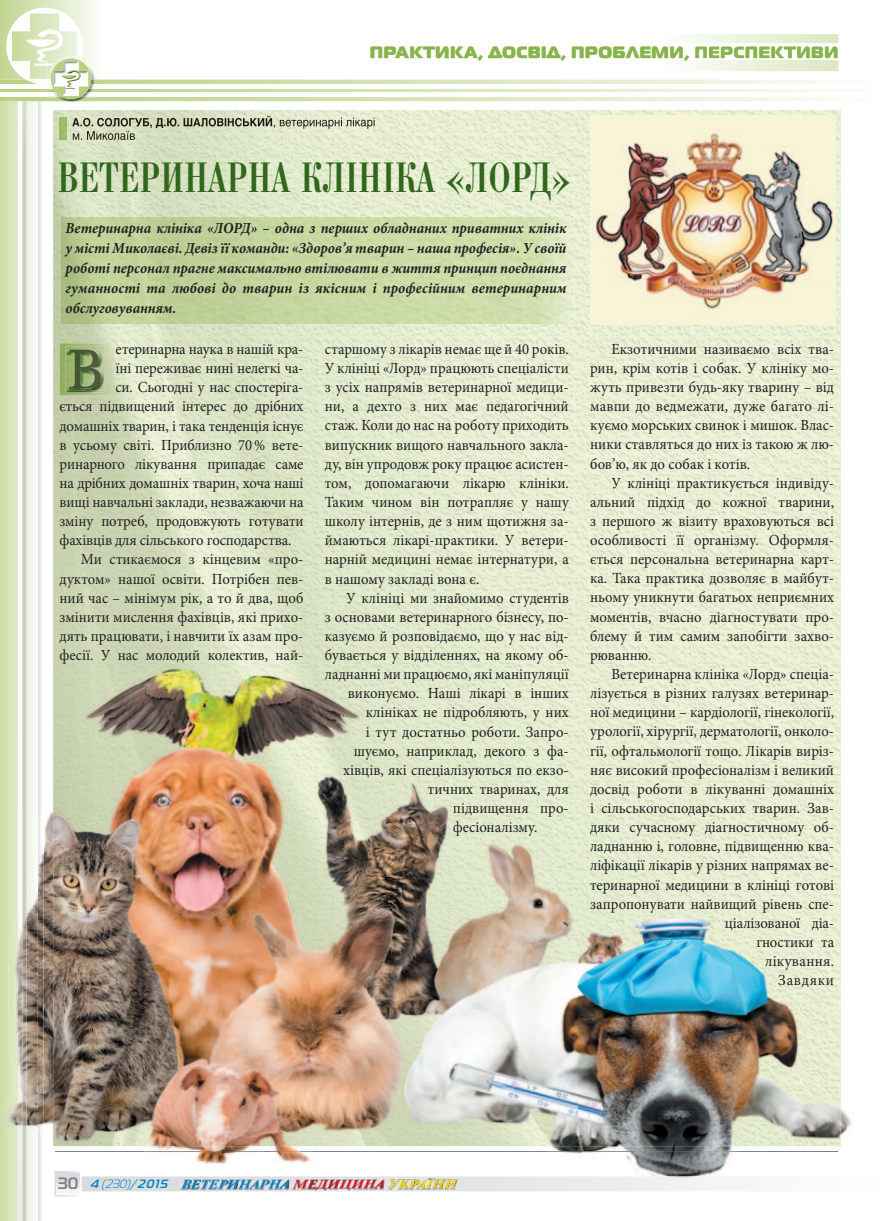
<style>
.page{position:relative;width:881px;height:1221px;background:#fff}
.page>*{position:absolute;margin:0;border:0;box-sizing:border-box;transform-origin:0 0}
.t1{font:45px "Bodoni Cond C";letter-spacing:.03em;color:#30671d;scale:.93 1}
.t2{font:16.5px "Magistral Black C";letter-spacing:.025em;color:#b8cf7f}
.t3{font:15.45px/19.2px "Minion Pro";color:#231f20;text-align:justify;scale:.95 1}
.t4{font:italic 700 15.3px/20.1px "Minion Pro";letter-spacing:.005em;color:#231f20;text-align:justify;scale:.94 1}
.t5{font:italic 700 12px "Magistral C";color:#0082c5}
.s1{font-style:normal;font-size:16.5px;color:#808285}
.s2{font-weight:400}
</style>
<div class="page">
<img style="left:0;top:0;width:852px;height:1220px">
<p class="t2" style="left:370px;top:42px;width:470px">ПРАКТИКА, ДОСВІД, ПРОБЛЕМИ, ПЕРСПЕКТИВИ</p>
<h1 class="t1" style="left:58px;top:154px;width:552px">ВЕТЕРИНАРНА КЛІНІКА «ЛОРД»</h1>
<p class="t4" style="left:66px;top:218px;width:534px">Ветеринарна клініка «ЛОРД» – одна з перших обладнаних приватних клінік у місті Миколаєві. Девіз її команди: «Здоров’я тварин – наша професія». У своїй роботі персонал прагне максимально втілювати в життя принцип поєднання гуманності та любові до тварин із якісним і професійним ветеринарним обслуговуванням.</p>
<p class="t3" style="left:115px;top:339px;width:199px">етеринарна наука в нашій кра-</p>
<p class="t3" style="left:115px;top:358px;width:199px">їні переживає нині нелегкі ча-</p>
<p class="t3" style="left:115px;top:378px;width:199px">си. Сьогодні у нас спостеріга-</p>
<p class="t3" style="left:59px;top:397px;width:258px">ється підвищений інтерес до дрібних</p>
<p class="t3" style="left:59px;top:416px;width:258px">домашніх тварин, і така тенденція існує</p>
<p class="t3" style="left:59px;top:435px;width:258px">в усьому світі. Приблизно 70 % вете-</p>
<p class="t3" style="left:59px;top:454px;width:258px">ринарного лікування припадає саме</p>
<p class="t3" style="left:59px;top:473px;width:258px">на дрібних домашніх тварин, хоча наші</p>
<p class="t3" style="left:59px;top:492px;width:258px">вищі навчальні заклади, незважаючи на</p>
<p class="t3" style="left:59px;top:511px;width:258px">зміну потреб, продовжують готувати</p>
<p class="t3" style="left:59px;top:531px;width:246px">фахівців для сільського господарства.</p>
<p class="t3" style="left:81px;top:550px;width:236px">Ми стикаємося з кінцевим «про-</p>
<p class="t3" style="left:59px;top:569px;width:258px">дуктом» нашої освіти. Потрібен пев-</p>
<p class="t3" style="left:59px;top:588px;width:258px">ний час – мінімум рік, а то й два, щоб</p>
<p class="t3" style="left:59px;top:607px;width:258px">змінити мислення фахівців, які прихо-</p>
<p class="t3" style="left:59px;top:626px;width:258px">дять працювати, і навчити їх азам про-</p>
<p class="t3" style="left:59px;top:645px;width:258px">фесії. У нас молодий колектив, най-</p>
<p class="t3" style="left:325px;top:339px;width:258px">старшому з лікарів немає ще й 40 років.<br>У клініці «Лорд» працюють спеціалісти з усіх напрямів ветеринарної медици&shy;ни, а дехто з них має педагогічний стаж. Коли до нас на роботу приходить випускник вищого навчального закла&shy;ду, він упродовж року працює асистен&shy;том, допомагаючи лікарю клініки.<br>Таким чином він потрапляє у нашу школу інтернів, де з ним щотижня за&shy;ймаються лікарі-практики. У ветери&shy;нарній медицині немає інтернатури, а в нашому закладі вона є.</p>
<p class="t3" style="left:346px;top:588px;width:236px">У клініці ми знайомимо студентів</p>
<p class="t3" style="left:325px;top:607px;width:258px">з основами ветеринарного бізнесу, по-</p>
<p class="t3" style="left:325px;top:626px;width:258px">казуємо й розповідаємо, що у нас від-</p>
<p class="t3" style="left:325px;top:645px;width:258px">бувається у відділеннях, на якому об-</p>
<p class="t3" style="left:325px;top:664px;width:258px">ладнанні ми працюємо, які маніпуляції</p>
<p class="t3" style="left:347px;top:683px;width:234px">виконуємо. Наші лікарі в інших</p>
<p class="t3" style="left:365px;top:703px;width:215px">клініках не підробляють, у них</p>
<p class="t3" style="left:365px;top:722px;width:215px">і тут достатньо роботи. За про-</p>
<p class="t3" style="left:353px;top:741px;width:228px">шуємо, наприклад, декого з фа-</p>
<p class="t3" style="left:343px;top:760px;width:239px">хівців, які спеціалізуються по екзо-</p>
<p class="t3" style="left:427px;top:779px;width:150px">тичних тваринах, для</p>
<p class="t3" style="left:452px;top:798px;width:123px">підвищення про-</p>
<p class="t3" style="left:452px;top:817px;width:91px">фесіоналізму.</p>
<p class="t3" style="left:590px;top:339px;width:258px;text-indent:21px">Екзотичними називаємо всіх тва&shy;рин, крім котів і собак. У клініку мо&shy;жуть привезти будь-яку тварину – від мавпи до ведмежати, дуже багато лі&shy;куємо морських свинок і мишок. Влас&shy;ники ставляться до них із такою ж лю&shy;бов’ю, як до собак і котів.</p>
<p class="t3" style="left:590px;top:473px;width:258px;text-indent:21px">У клініці практикується індивіду&shy;альний підхід до кожної тварини, з першого ж візиту враховуються всі особ ливості її організму. Оформля&shy;ється персональна ветеринарна карт&shy;ка. Така практика дозволяє в майбут&shy;ньому уникнути багатьох неприємних моментів, вчасно діагностувати про&shy;блему й тим самим запобігти захво&shy;рюванню.</p>
<p class="t3" style="left:590px;top:664px;width:258px;text-align:right">Ветеринарна клініка «Лорд» спеціа&shy;лізується в різних галузях ветеринар&shy;ної медицини – кардіології, гінекології, урології, хірургії, дерматології, онколо&shy;гії, офтальмології тощо. Лікарів виріз&shy;няє високий професіоналізм і великий досвід роботи в лікуванні домашніх і сільськогосподарських тварин. Зав&shy;дяки сучасному діагностичному об&shy;ладнанню і, головне, підвищенню ква&shy;ліфікації лікарів у різних напрямах ве - те ринарної медицини в клініці готові запропонувати найвищий рівень спе&shy;ціалізованої діа-<br>гностики та<br>лікування.<br>Завдяки</p>
<p class="t5" style="left:58px;top:1176px;width:114px"><span class="s1">3 0</span> 4 <span class="s2">(230)</span>/2015</p>
</div>
